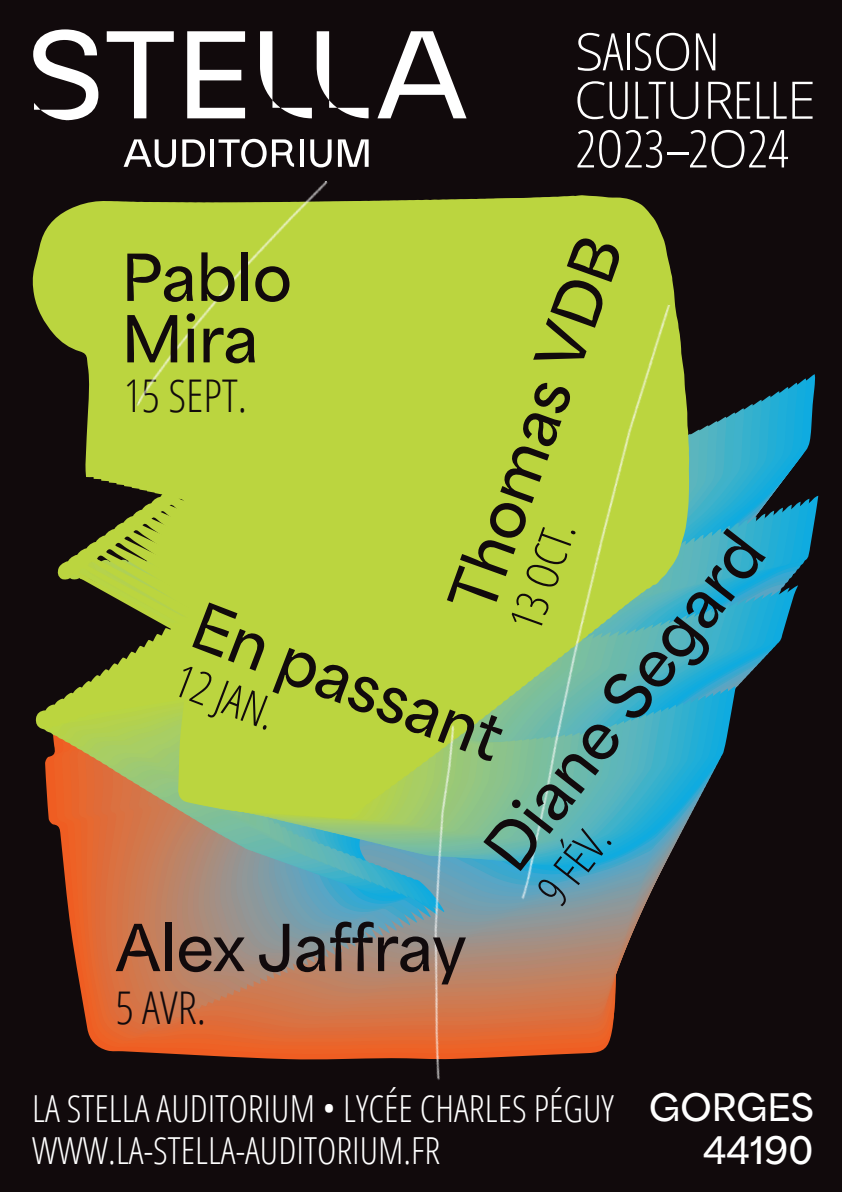
<style>
.page{position:relative;width:842px;height:1192px;background:#110a0c}
.page>*{position:absolute;margin:0;border:0;box-sizing:border-box;transform-origin:0 0}
.t1{font:700 60.65px "Area Inktrap";color:#110a0c}
.t2{font:300 51.8px/97.1px "Open Sans Condensed";color:#fff}
.t3{font:300 45.1px "Open Sans Condensed";color:#110a0c}
.t4{font:300 37.25px/41.4px "Open Sans Condensed";color:#fff}
.t5{font:700 35.6px/42.6px "Area Inktrap";color:#fff;text-align:right}
.s1{font-family:"Open Sans"}
</style>
<div class="page">
<svg style="left:107px;top:31px;width:67px;height:33px"></svg>
<svg style="left:187px;top:31px;width:58px;height:33px"></svg>
<svg style="left:260px;top:31px;width:70px;height:33px"></svg>
<svg style="left:398px;top:31px;width:48px;height:33px"></svg>
<svg style="left:33px;top:29px;width:64px;height:35px"></svg>
<img style="left:32px;top:64px;width:787px;height:1016px">
<h2 class="t2" style="left:575px;top:1px;width:215px"><span class="s1">S</span>AIS<span class="s1">O</span>N<br>2O23–2<span class="s1">O</span>24</h2>
<h2 class="t2" style="left:574px;top:50px;width:243px"><span class="s1">C</span>ULT<span class="s1">UR</span>ELL<span class="s1">E</span></h2>
<p class="t1" style="left:418px;top:590px;width:395px;rotate:-70deg">Thomas VDB</p>
<p class="t1" style="left:122px;top:224px;width:172px">Pablo</p>
<p class="t1" style="left:122px;top:285px;width:138px">Mira</p>
<p class="t3" style="left:124px;top:365px;width:125px">15 SEPT.</p>
<p class="t3" style="left:494px;top:618px;width:113px;rotate:-70deg">13 OCT.</p>
<p class="t1" style="left:456px;top:828px;width:409px;rotate:-52deg">Diane Segard</p>
<p class="t1" style="left:215px;top:572px;width:329px;rotate:21deg">En passant</p>
<p class="t3" style="left:187px;top:650px;width:106px;rotate:21deg">12 JAN.</p>
<p class="t3" style="left:523px;top:880px;width:88px;rotate:-52deg">9 FÉV.</p>
<p class="t1" style="left:115px;top:894px;width:353px">Alex Jaffray</p>
<p class="t3" style="left:116px;top:977px;width:92px">5 AVR.</p>
<p class="t4" style="left:32px;top:1087px;width:583px">LA STELLA AUDITORIUM • LYCÉE CHARLES PÉGUY<br>WWW.LA-STELLA-AUDITORIUM.FR</p>
<p class="t5" style="left:649px;top:1082px;width:166px">GORGES<br>44190</p>
</div>
